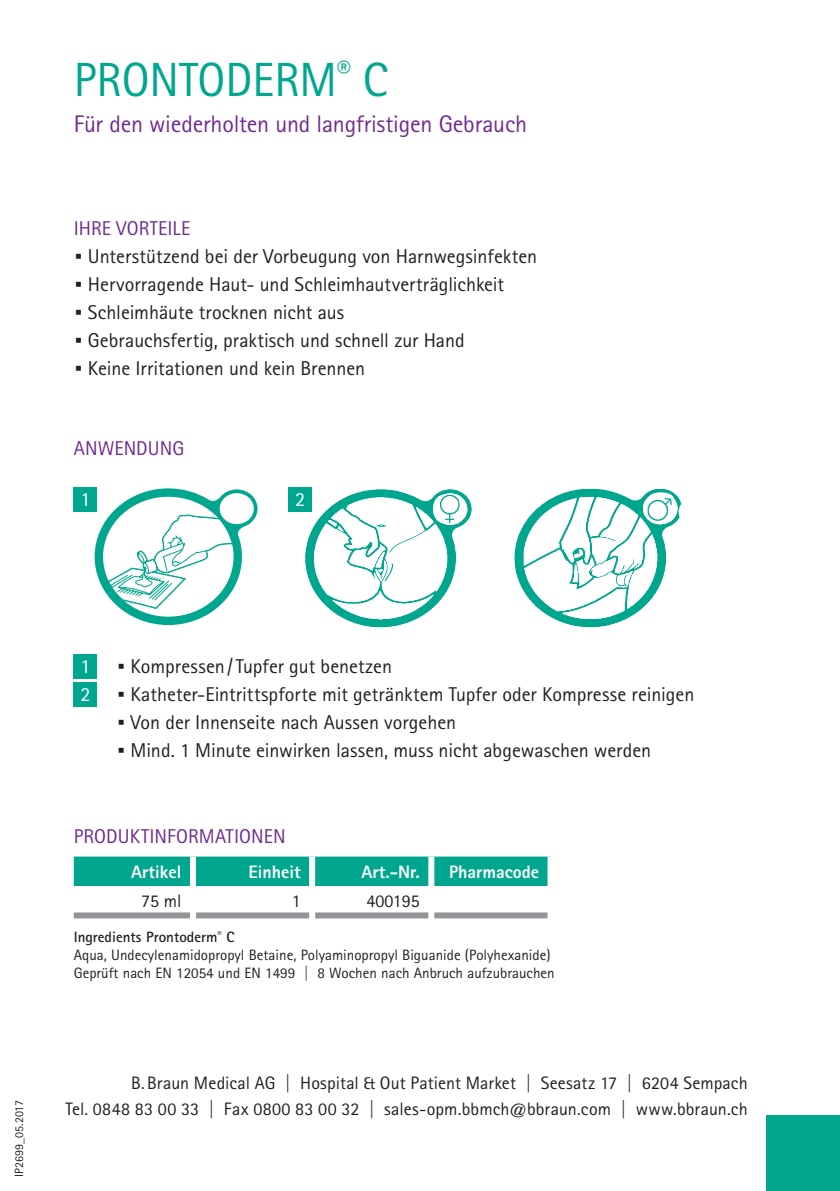
<style>
.page{position:relative;width:840px;height:1191px;background:#fff}
.page>*{position:absolute;margin:0;border:0;box-sizing:border-box;transform-origin:0 0}
._08_Variable_chapter{font:48px "Rotis Sans Serif Pro";color:#00a78e}
.Subline_Versal{font:24px "Rotis Sans Serif Pro";letter-spacing:-.01em;color:#702b91}
.t1{font:20px "Rotis Sans Serif Pro";color:#231f20}
.Subhead_Versal{font:20px "Rotis Sans Serif Pro";color:#702b91}
.Additional_Text{font:20px "Rotis Sans Serif Pro";color:#fff}
.Bodytext__Box{font:18px "Rotis Sans Serif Pro";letter-spacing:.005em;color:#231f20}
.Tabelle_Spaltentitel{font:800 18px "Rotis Sans Serif Pro";color:#fff}
.Tabelle_Content_Eben{font:18px "Rotis Sans Serif Pro";color:#231f20}
.t2{font:15px/18px "Rotis Sans Serif Pro";color:#231f20}
.t3{font:700 15px "Rotis Sans Serif Pro";color:#231f20}
.t4{font:12px "Rotis Sans Serif Pro";color:#231f20}
.s1{font-weight:800;font-size:40px}
</style>
<div class="page">
<div style="left:765px;top:1115px;width:74px;height:76px;background:#00a78e"></div>
<div style="left:74px;top:856px;width:473px;height:30px;background:#00a78e"></div>
<div style="left:190px;top:856px;width:6px;height:30px;background:#fff"></div>
<div style="left:309px;top:856px;width:6px;height:30px;background:#fff"></div>
<div style="left:428px;top:856px;width:6px;height:30px;background:#fff"></div>
<div style="left:74px;top:912px;width:116px;height:6px;background:#939598"></div>
<div style="left:196px;top:912px;width:113px;height:6px;background:#939598"></div>
<div style="left:315px;top:912px;width:113px;height:6px;background:#939598"></div>
<div style="left:434px;top:912px;width:113px;height:6px;background:#939598"></div>
<svg style="left:524px;top:489px;width:147px;height:35px"></svg>
<svg style="left:317px;top:489px;width:142px;height:34px"></svg>
<svg style="left:95px;top:488px;width:162px;height:137px"></svg>
<div style="left:74px;top:487px;width:23px;height:24px;background:#00a78e"></div>
<div style="left:288px;top:487px;width:24px;height:24px;background:#00a78e"></div>
<div style="left:74px;top:654px;width:23px;height:24px;background:#00a78e"></div>
<div style="left:74px;top:682px;width:23px;height:24px;background:#00a78e"></div>
<p class="_08_Variable_chapter" style="left:74px;top:51px;width:316px">PRONTODERM<sup>®</sup> C</p>
<p class="Subline_Versal" style="left:74px;top:109px;width:454px">Für den wiederholten und langfristigen Gebrauch</p>
<p class="Subhead_Versal" style="left:74px;top:217px;width:118px">IHRE VORTEILE</p>
<p class="t1" style="left:74px;top:245px;width:464px"><span class="s1">·</span> Unterstützend bei der Vorbeugung von Harnwegsinfekten</p>
<p class="t1" style="left:74px;top:273px;width:432px"><span class="s1">·</span> Hervorragende Haut- und Schleimhautverträglichkeit</p>
<p class="t1" style="left:74px;top:301px;width:272px"><span class="s1">·</span> Schleimhäute trocknen nicht aus</p>
<p class="t1" style="left:74px;top:329px;width:392px"><span class="s1">·</span> Gebrauchsfertig, praktisch und schnell zur Hand</p>
<p class="t1" style="left:74px;top:357px;width:293px"><span class="s1">·</span> Keine Irritationen und kein Brennen</p>
<p class="Subhead_Versal" style="left:74px;top:437px;width:112px">ANWENDUNG</p>
<p class="Additional_Text" style="left:80px;top:487px;width:11px">1</p>
<p class="Additional_Text" style="left:295px;top:487px;width:11px">2</p>
<p class="t4" style="left:12px;top:1176px;width:78px;rotate:-90deg">IP2699_05.2017</p>
<p class="Additional_Text" style="left:80px;top:654px;width:11px">1</p>
<p class="Additional_Text" style="left:80px;top:682px;width:11px">2</p>
<p class="t1" style="left:116px;top:655px;width:277px"><span class="s1">·</span> Kompressen / Tupfer gut benetzen</p>
<p class="t1" style="left:116px;top:683px;width:579px"><span class="s1">·</span> Katheter-Eintrittspforte mit getränktem Tupfer oder Kompresse reinigen</p>
<p class="t1" style="left:116px;top:711px;width:341px"><span class="s1">·</span> Von der Innenseite nach Aussen vorgehen</p>
<p class="t1" style="left:116px;top:739px;width:536px"><span class="s1">·</span> Mind. 1 Minute einwirken lassen, muss nicht abgewaschen werden</p>
<p class="Subhead_Versal" style="left:74px;top:824px;width:213px">PRODUKTINFORMATIONEN</p>
<p class="Tabelle_Spaltentitel" style="left:131px;top:860px;width:52px">Artikel</p>
<p class="Tabelle_Spaltentitel" style="left:248px;top:860px;width:54px">Einheit</p>
<p class="Tabelle_Spaltentitel" style="left:361px;top:860px;width:60px">Art.-Nr.</p>
<p class="Tabelle_Spaltentitel" style="left:449px;top:860px;width:91px">Pharmacode</p>
<p class="Tabelle_Content_Eben" style="left:141px;top:890px;width:42px">75 ml</p>
<p class="Tabelle_Content_Eben" style="left:291px;top:890px;width:10px">1</p>
<p class="Tabelle_Content_Eben" style="left:366px;top:890px;width:55px">400195</p>
<p class="t3" style="left:74px;top:927px;width:162px">Ingredients Prontoderm<sup>®</sup> C</p>
<p class="t2" style="left:74px;top:945px;width:482px">Aqua, Undecylenamidopropyl Betaine, Polyaminopropyl Biguanide (Polyhexanide)<br>Geprüft nach EN 12054 und EN 1499 | 8 Wochen nach Anbruch aufzubrauchen</p>
<p class="Bodytext__Box" style="left:131px;top:1072px;width:617px">B.Braun Medical AG | Hospital &amp; Out Patient Market | Seesatz 17 | 6204 Sempach</p>
<p class="Bodytext__Box" style="left:66px;top:1098px;width:683px">Tel. 0848 83 00 33 | Fax 0800 83 00 32 | sales-opm.bbmch@bbraun.com | www.bbraun.ch</p>
</div>
